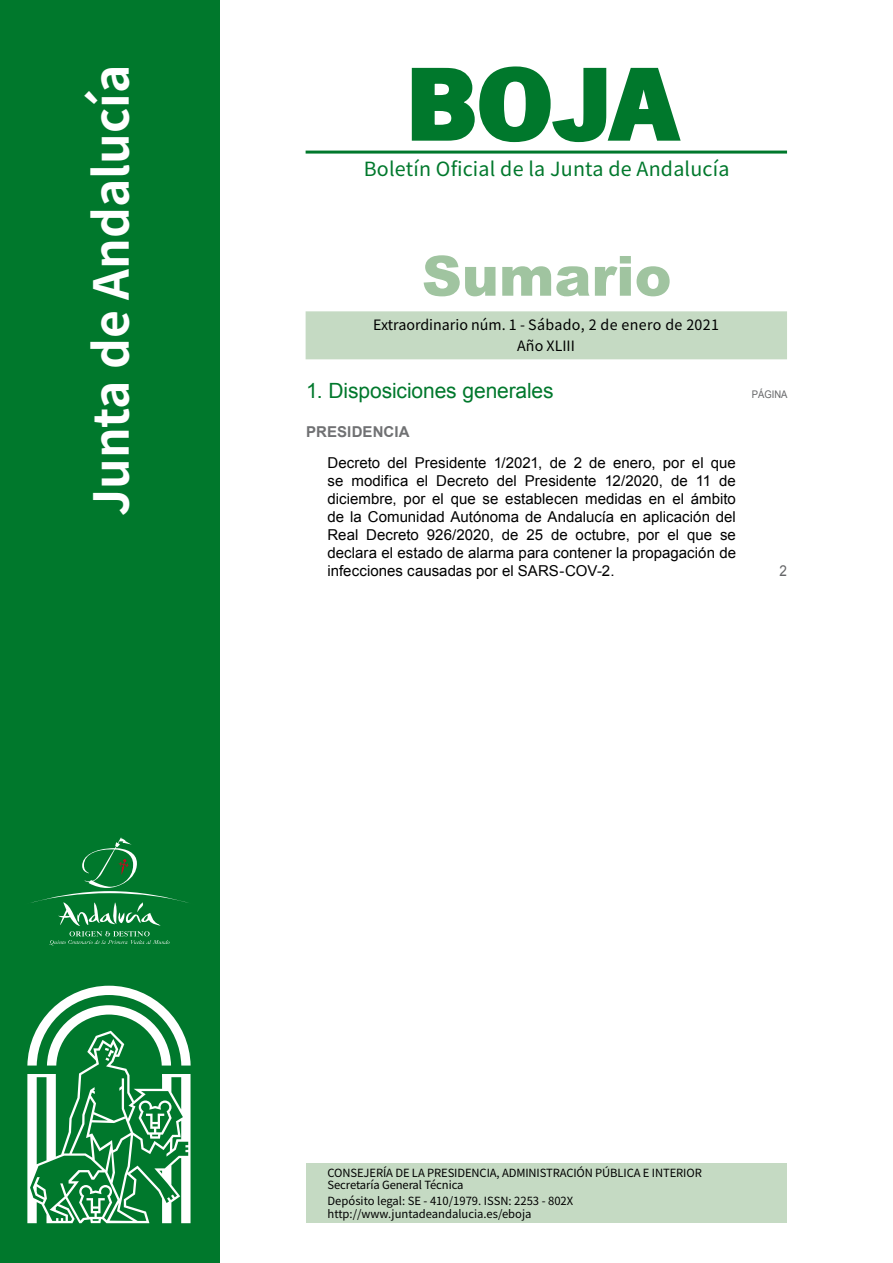
<style>
.page{position:relative;width:893px;height:1263px;background:#fff}
.page>*{position:absolute;margin:0;border:0;box-sizing:border-box;transform-origin:0 0}
.t1{font:700 105px "News Got T";color:#00782c;scale:1.14 1}
.t2{font:900 55.5px "Arial";color:#a0c4a0}
.t3{font:700 48px "Noto Sans HK";color:#fff}
.t4{font:21px "Arial";letter-spacing:-.005em;color:#00782c}
.t5{font:19.5px "Noto Sans HK";letter-spacing:.01em;color:#00782c}
.t6{font:15px/18px "Arial";color:#000;text-align:justify}
.t7{font:700 15px "Arial";letter-spacing:.01em;color:#707173}
.t8{font:15px "Arial";color:#646567;scale:.9 1}
.t9{font:14.25px/21px "Noto Sans HK";color:#000;text-align:center}
.t10{font:11.25px/12px "Noto Sans HK";letter-spacing:-.01em;color:#000}
.t11{font:10.5px "Arial";color:#646567;scale:.9 1}
</style>
<div class="page">
<hr style="left:305px;top:151px;width:482px;height:3px;background:#00782c">
<div style="left:0;top:0;width:219px;height:1263px;background:#00782c"></div>
<svg style="left:411px;top:66px;width:270px;height:77px"></svg>
<svg style="left:31px;top:837px;width:158px;height:108px"></svg>
<div style="left:305px;top:311px;width:482px;height:48px;background:#c5dac3"></div>
<svg style="left:27px;top:986px;width:164px;height:237px"></svg>
<div style="left:306px;top:1164px;width:481px;height:59px;background:#c5dac3"></div>
<h3 class="t3" style="left:84px;top:516px;width:453px;rotate:-90deg">Junta de Andalucía</h3>
<h1 class="t1" style="left:405px;top:42px;width:240px">BOJA</h1>
<h3 class="t5" style="left:364px;top:158px;width:367px">Boletín Oficial de la Junta de Andalucía</h3>
<h2 class="t2" style="left:422px;top:236px;width:251px">Sumario</h2>
<p class="t9" style="left:373px;top:315px;width:347px">Extraordinario núm. 1 - Sábado, 2 de enero de 2021<br>Año XLIII</p>
<h3 class="t4" style="left:306px;top:377px;width:249px">1. Disposiciones generales</h3>
<p class="t11" style="left:751px;top:388px;width:41px">PÁGINA</p>
<p class="t7" style="left:306px;top:422px;width:105px">PRESIDENCIA</p>
<p class="t6" style="left:327px;top:454px;width:410px">Decreto del Presidente 1/2021, de 2 de enero, por el que se modifica el Decreto del Presidente 12/2020, de 11 de diciembre, por el que se establecen medidas en el ámbito de la Comunidad Autónoma de Andalucía en aplicación del Real Decreto 926/2020, de 25 de octubre, por el que se declara el estado de alarma para contener la propagación de infecciones causadas por el SARS-COV-2.</p>
<p class="t8" style="left:779px;top:561px;width:10px">2</p>
<p class="t10" style="left:327px;top:1167px;width:376px">CONSEJERÍA DE LA PRESIDENCIA, ADMINISTRACIÓN PÚBLICA E INTERIOR<br>Secretaría General Técnica</p>
<p class="t10" style="left:327px;top:1194px;width:247px;line-height:13.5px">Depósito legal: SE - 410/1979. ISSN: 2253 - 802X http://www.juntadeandalucia.es/eboja</p>
</div>
